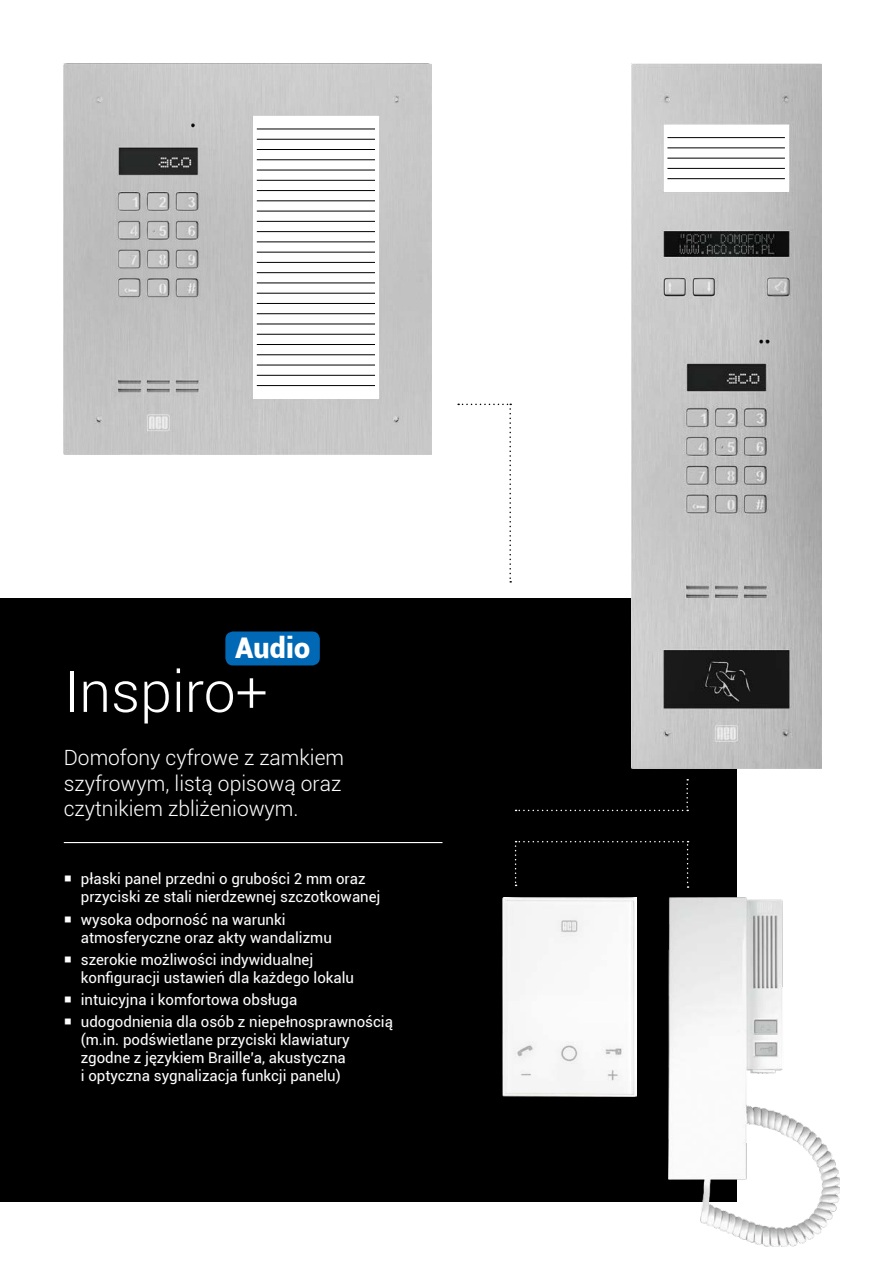
<style>
.page{position:relative;width:885px;height:1263px;background:#fff}
.page>*{position:absolute;margin:0;border:0;box-sizing:border-box;transform-origin:0 0}
.t1{font:300 57px "Roboto";color:#fff}
.t2{font:900 28.5px "Roboto";letter-spacing:.01em;color:#fff}
.t3{font:300 21px/25.2px "Roboto";color:#fff}
.t4{font:15px/18px "Roboto";color:#fff}
</style>
<div class="page">
<div style="left:0;top:598px;width:736px;height:604px;background:#000"></div>
<hr style="left:64px;top:842px;width:378px;height:1px;background:#fff">
<svg style="left:515px;top:779px;width:173px;height:32px"></svg>
<svg style="left:458px;top:404px;width:53px;height:179px"></svg>
<svg style="left:514px;top:841px;width:174px;height:47px"></svg>
<div style="left:225px;top:631px;width:95px;height:34px;background:#0068b4;border-radius:8px"></div>
<div style="left:502px;top:897px;width:134px;height:200px;background:#f7f7f7"></div>
<img style="left:668px;top:897px;width:171px;height:349px">
<img style="left:64px;top:64px;width:367px;height:391px">
<img style="left:631px;top:64px;width:190px;height:704px">
<div style="left:253px;top:116px;width:125px;height:282px;background:#fff"></div>
<hr style="left:257px;top:129px;width:118px;height:1px;background:#000">
<hr style="left:257px;top:139px;width:118px;height:1px;background:#000">
<hr style="left:257px;top:149px;width:118px;height:1px;background:#000">
<hr style="left:257px;top:159px;width:118px;height:1px;background:#000">
<hr style="left:257px;top:170px;width:118px;height:1px;background:#000">
<hr style="left:257px;top:180px;width:118px;height:1px;background:#000">
<hr style="left:257px;top:190px;width:118px;height:1px;background:#000">
<hr style="left:257px;top:201px;width:118px;height:1px;background:#000">
<hr style="left:257px;top:211px;width:118px;height:1px;background:#000">
<hr style="left:257px;top:221px;width:118px;height:1px;background:#000">
<hr style="left:257px;top:231px;width:118px;height:1px;background:#000">
<hr style="left:257px;top:242px;width:118px;height:1px;background:#000">
<hr style="left:257px;top:252px;width:118px;height:1px;background:#000">
<hr style="left:257px;top:262px;width:118px;height:1px;background:#000">
<hr style="left:257px;top:272px;width:118px;height:1px;background:#000">
<hr style="left:257px;top:283px;width:118px;height:1px;background:#000">
<hr style="left:257px;top:293px;width:118px;height:1px;background:#000">
<hr style="left:257px;top:303px;width:118px;height:1px;background:#000">
<hr style="left:257px;top:313px;width:118px;height:1px;background:#000">
<hr style="left:257px;top:324px;width:118px;height:1px;background:#000">
<hr style="left:257px;top:334px;width:118px;height:1px;background:#000">
<hr style="left:257px;top:344px;width:118px;height:1px;background:#000">
<hr style="left:257px;top:354px;width:118px;height:1px;background:#000">
<hr style="left:257px;top:365px;width:118px;height:1px;background:#000">
<hr style="left:257px;top:375px;width:118px;height:1px;background:#000">
<hr style="left:257px;top:385px;width:118px;height:1px;background:#000">
<div style="left:663px;top:125px;width:125px;height:66px;background:#fff"></div>
<hr style="left:667px;top:137px;width:117px;height:1px;background:#000">
<hr style="left:667px;top:148px;width:117px;height:1px;background:#000">
<hr style="left:667px;top:158px;width:117px;height:1px;background:#000">
<hr style="left:667px;top:168px;width:117px;height:1px;background:#000">
<hr style="left:667px;top:178px;width:117px;height:1px;background:#000">
<p class="t2" style="left:235px;top:628px;width:77px">Audio</p>
<p class="t1" style="left:64px;top:652px;width:205px">Inspiro+</p>
<p class="t3" style="left:64px;top:744px;width:282px">Domofony cyfrowe z zamkiem szyfrowym, listą opisową oraz czytnikiem zbliżeniowym.</p>
<p class="t4" style="left:81px;top:869px;width:301px;text-indent:-17px">○ płaski panel przedni o grubości 2 mm oraz przyciski ze stali nierdzewnej szczotkowanej</p>
<p class="t4" style="left:81px;top:910px;width:252px;text-indent:-17px">○ wysoka odporność na warunki atmosferyczne oraz akty wandalizmu</p>
<p class="t4" style="left:81px;top:950px;width:275px;text-indent:-17px">○ szerokie możliwości indywidualnej konfiguracji ustawień dla każdego lokalu</p>
<p class="t4" style="left:64px;top:990px;width:235px">○ intuicyjna i komfortowa obsługa</p>
<p class="t4" style="left:81px;top:1012px;width:313px;text-indent:-17px">○ udogodnienia dla osób z niepełnosprawnością (m.in. podświetlane przyciski klawiatury zgodne z językiem Braille’a, akustyczna<br>i optyczna sygnalizacja funkcji panelu)</p>
</div>
